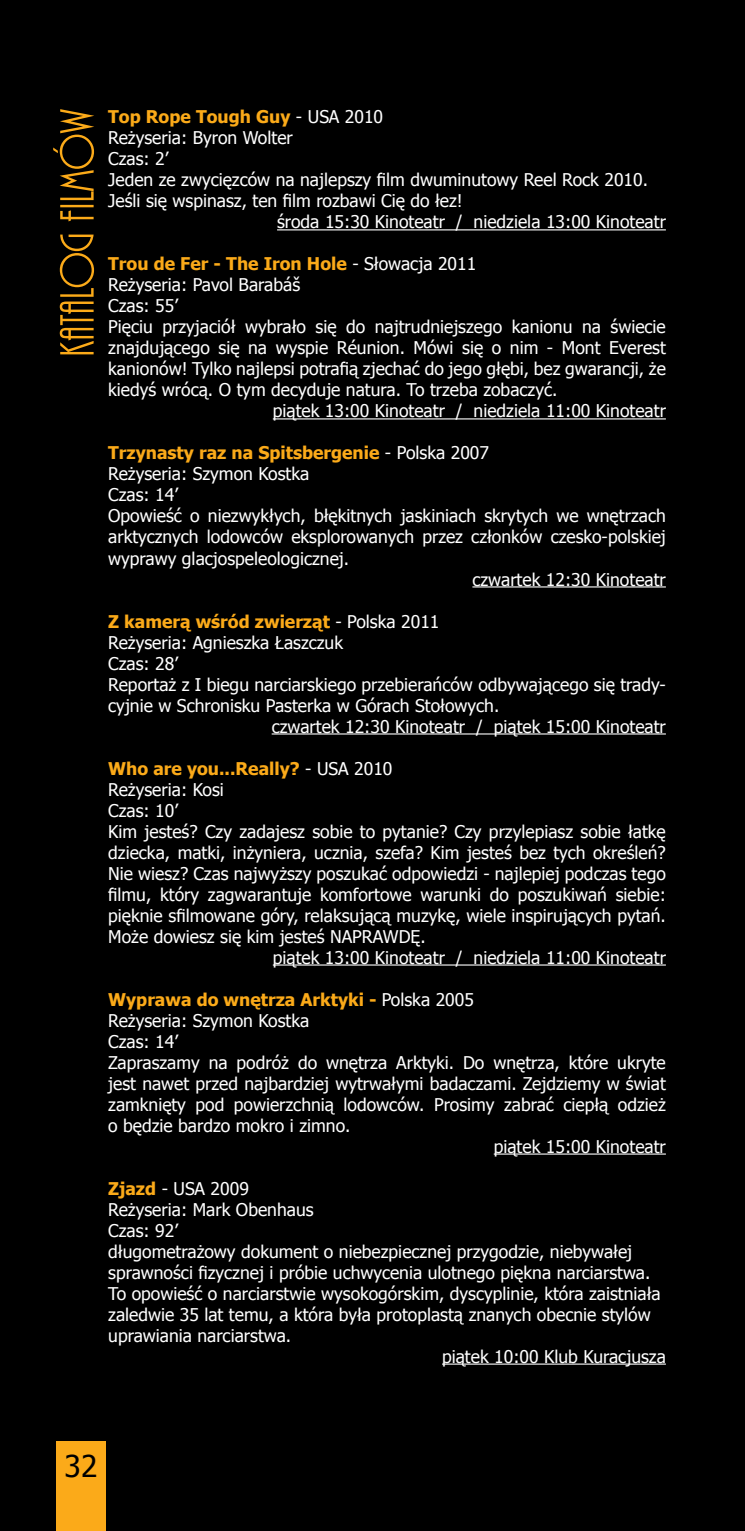
<style>
.page{position:relative;width:745px;height:1531px;background:#fff}
.page>*{position:absolute;margin:0;border:0;box-sizing:border-box;transform-origin:0 0}
.t1{font:30px "Tahoma";color:#000}
.t2{font:17.5px "Tahoma";color:#fff}
.t3{font:700 17.5px "Tahoma";color:#fbaa19}
.s1{font-weight:400;color:#fff}
.s2{font-weight:700;color:#fbaa19}
</style>
<div class="page">
<div style="left:0;top:0;width:744px;height:1531px;background:#000"></div>
<div style="left:56px;top:1441px;width:50px;height:90px;background:#fbaa19"></div>
<hr style="left:277px;top:229px;width:388px;height:1px;background:#fff">
<hr style="left:272px;top:418px;width:393px;height:1px;background:#fff">
<hr style="left:472px;top:586px;width:193px;height:1px;background:#fff">
<hr style="left:271px;top:733px;width:394px;height:1px;background:#fff">
<hr style="left:272px;top:964px;width:393px;height:1px;background:#fff">
<hr style="left:493px;top:1153px;width:172px;height:1px;background:#fff">
<hr style="left:442px;top:1363px;width:223px;height:1px;background:#fff">
<svg style="left:53px;top:109px;width:41px;height:245px"></svg>
<p class="t3" style="left:108px;top:105px;width:276px">Top Rope Tough Guy <span class="s1">- USA 2010</span></p>
<p class="t2" style="left:108px;top:126px;width:186px">Reżyseria: Byron Wolter</p>
<p class="t2" style="left:108px;top:147px;width:62px">Czas: 2’</p>
<p class="t2" style="left:108px;top:168px;width:541px">Jeden ze zwycięzców na najlepszy film dwuminutowy Reel Rock 2010.</p>
<p class="t2" style="left:108px;top:189px;width:356px">Jeśli się wspinasz, ten film rozbawi Cię do łez!</p>
<p class="t2" style="left:277px;top:210px;width:390px">środa 15:30 Kinoteatr / niedziela 13:00 Kinoteatr</p>
<p class="t3" style="left:108px;top:252px;width:369px">Trou de Fer - The Iron Hole <span class="s1">- Słowacja 2011</span></p>
<p class="t2" style="left:108px;top:273px;width:193px">Reżyseria: Pavol Barabáš</p>
<p class="t2" style="left:108px;top:294px;width:71px">Czas: 55’</p>
<p class="t2" style="left:108px;top:315px;width:558px">Pięciu przyjaciół wybrało się do najtrudniejszego kanionu na świecie</p>
<p class="t2" style="left:108px;top:336px;width:558px">znajdującego się na wyspie Réunion. Mówi się o nim - Mont Everest</p>
<p class="t2" style="left:108px;top:357px;width:558px">kanionów! Tylko najlepsi potrafią zjechać do jego głębi, bez gwarancji, że</p>
<p class="t2" style="left:108px;top:378px;width:450px">kiedyś wrócą. O tym decyduje natura. To trzeba zobaczyć.</p>
<p class="t2" style="left:272px;top:399px;width:394px">piątek 13:00 Kinoteatr / niedziela 11:00 Kinoteatr</p>
<p class="t3" style="left:108px;top:441px;width:382px">Trzynasty raz na Spitsbergenie <span class="s1">- Polska 2007</span></p>
<p class="t2" style="left:108px;top:462px;width:202px">Reżyseria: Szymon Kostka</p>
<p class="t2" style="left:108px;top:483px;width:71px">Czas: 14’</p>
<p class="t2" style="left:108px;top:504px;width:558px">Opowieść o niezwykłych, błękitnych jaskiniach skrytych we wnętrzach</p>
<p class="t2" style="left:108px;top:525px;width:559px">arktycznych lodowców eksplorowanych przez członków czesko-polskiej</p>
<p class="t2" style="left:108px;top:546px;width:242px">wyprawy glacjospeleologicznej.</p>
<p class="t2" style="left:472px;top:567px;width:195px">czwartek 12:30 Kinoteatr</p>
<p class="t3" style="left:108px;top:609px;width:332px">Z kamerą wśród zwierząt <span class="s1">- Polska 2011</span></p>
<p class="t2" style="left:108px;top:630px;width:236px">Reżyseria: Agnieszka Łaszczuk</p>
<p class="t2" style="left:108px;top:651px;width:71px">Czas: 28’</p>
<p class="t2" style="left:108px;top:672px;width:559px">Reportaż z I biegu narciarskiego przebierańców odbywającego się trady-</p>
<p class="t2" style="left:108px;top:693px;width:392px">cyjnie w Schronisku Pasterka w Górach Stołowych.</p>
<p class="t2" style="left:271px;top:714px;width:395px">czwartek 12:30 Kinoteatr / piątek 15:00 Kinoteatr</p>
<p class="t3" style="left:108px;top:756px;width:285px">Who are you...Really? <span class="s1">- USA 2010</span></p>
<p class="t2" style="left:108px;top:777px;width:117px">Reżyseria: Kosi</p>
<p class="t2" style="left:108px;top:798px;width:71px">Czas: 10’</p>
<p class="t2" style="left:108px;top:819px;width:558px">Kim jesteś? Czy zadajesz sobie to pytanie? Czy przylepiasz sobie łatkę</p>
<p class="t2" style="left:108px;top:840px;width:558px">dziecka, matki, inżyniera, ucznia, szefa? Kim jesteś bez tych określeń?</p>
<p class="t2" style="left:108px;top:861px;width:558px">Nie wiesz? Czas najwyższy poszukać odpowiedzi - najlepiej podczas tego</p>
<p class="t2" style="left:108px;top:882px;width:558px">filmu, który zagwarantuje komfortowe warunki do poszukiwań siebie:</p>
<p class="t2" style="left:108px;top:903px;width:559px">pięknie sfilmowane góry, relaksującą muzykę, wiele inspirujących pytań.</p>
<p class="t2" style="left:108px;top:924px;width:319px">Może dowiesz się kim jesteś NAPRAWDĘ.</p>
<p class="t2" style="left:272px;top:945px;width:394px">piątek 13:00 Kinoteatr / niedziela 11:00 Kinoteatr</p>
<p class="t3" style="left:108px;top:987px;width:367px">Wyprawa do wnętrza Arktyki - <span class="s1">Polska 2005</span></p>
<p class="t2" style="left:108px;top:1008px;width:202px">Reżyseria: Szymon Kostka</p>
<p class="t2" style="left:108px;top:1029px;width:71px">Czas: 14’</p>
<p class="t2" style="left:108px;top:1050px;width:558px">Zapraszamy na podróż do wnętrza Arktyki. Do wnętrza, które ukryte</p>
<p class="t2" style="left:108px;top:1071px;width:558px">jest nawet przed najbardziej wytrwałymi badaczami. Zejdziemy w świat</p>
<p class="t2" style="left:108px;top:1092px;width:559px">zamknięty pod powierzchnią lodowców. Prosimy zabrać ciepłą odzież</p>
<p class="t2" style="left:108px;top:1113px;width:243px">o będzie bardzo mokro i zimno.</p>
<p class="t2" style="left:493px;top:1134px;width:173px">piątek 15:00 Kinoteatr</p>
<p class="t2" style="left:108px;top:1176px;width:142px"><span class="s2">Zjazd</span> - USA 2009</p>
<p class="t2" style="left:108px;top:1197px;width:207px">Reżyseria: Mark Obenhaus</p>
<p class="t2" style="left:108px;top:1218px;width:71px">Czas: 92’</p>
<p class="t2" style="left:108px;top:1239px;width:525px">długometrażowy dokument o niebezpiecznej przygodzie, niebywałej</p>
<p class="t2" style="left:108px;top:1260px;width:543px">sprawności fizycznej i próbie uchwycenia ulotnego piękna narciarstwa.</p>
<p class="t2" style="left:108px;top:1281px;width:553px">To opowieść o narciarstwie wysokogórskim, dyscyplinie, która zaistniała</p>
<p class="t2" style="left:108px;top:1302px;width:543px">zaledwie 35 lat temu, a która była protoplastą znanych obecnie stylów</p>
<p class="t2" style="left:108px;top:1323px;width:184px">uprawiania narciarstwa.</p>
<p class="t2" style="left:442px;top:1344px;width:225px">piątek 10:00 Klub Kuracjusza</p>
<h1 class="t1" style="left:65px;top:1445px;width:34px">32</h1>
</div>
